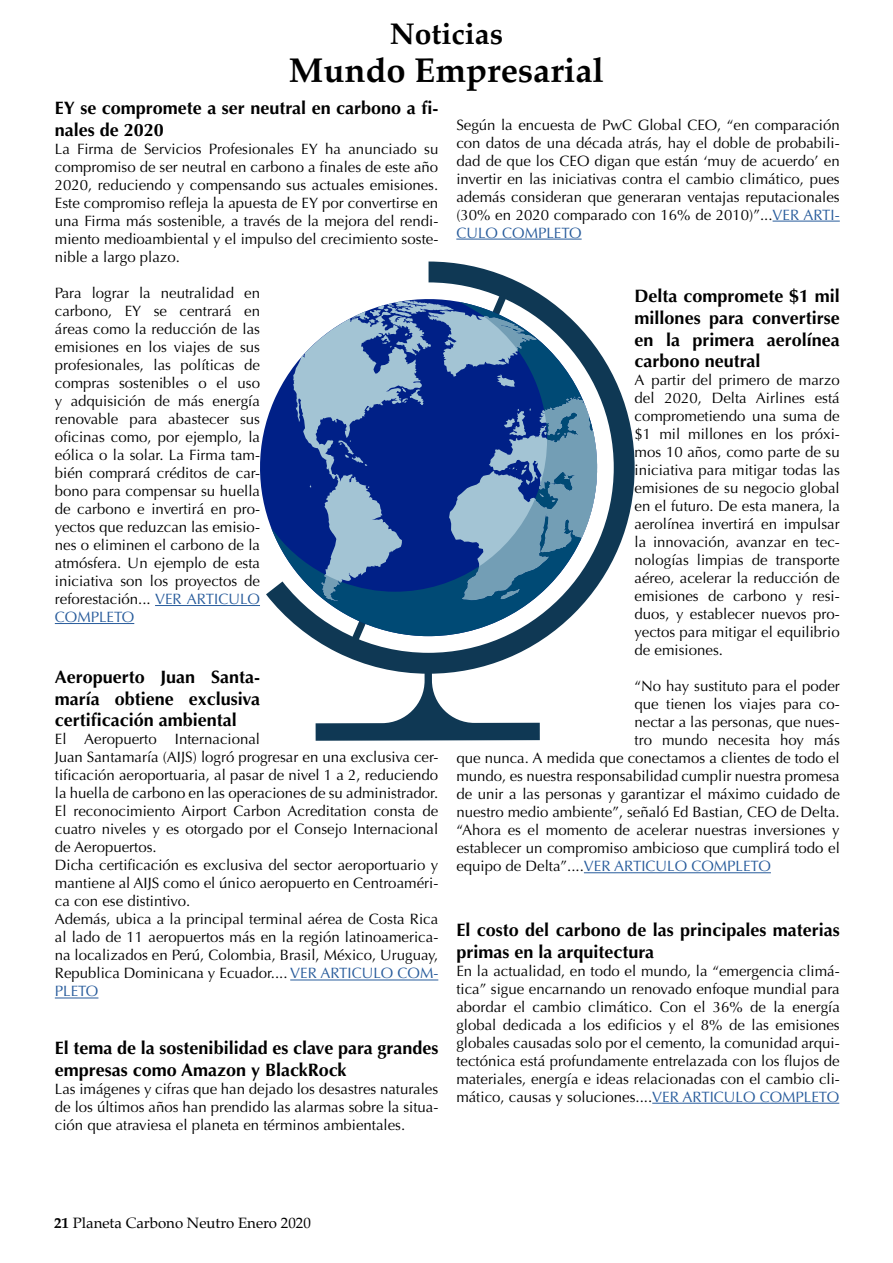
<style>
.page{position:relative;width:893px;height:1263px;background:#fff}
.page>*{position:absolute;margin:0;border:0;box-sizing:border-box;transform-origin:0 0}
.t1{font:700 34.5px "Palatino";color:#000}
.t2{font:700 30px "Palatino";color:#000}
.t3{font:700 18px/21.6px "Optima";color:#000}
.t4{font:15px/18px "Optima";color:#000;text-align:justify}
.t5{font:15px "Optima";color:#275b9b}
.t6{font:15px "Palatino";color:#000}
.s1{color:#275b9b}
.s2{color:#000}
.s3{font-weight:700}
</style>
<div class="page">
<hr style="left:155px;top:605px;width:105px;height:1px;background:#275b9b">
<hr style="left:55px;top:623px;width:79px;height:1px;background:#275b9b">
<hr style="left:290px;top:979px;width:148px;height:1px;background:#275b9b">
<hr style="left:55px;top:997px;width:43px;height:1px;background:#275b9b">
<hr style="left:773px;top:221px;width:67px;height:1px;background:#275b9b">
<hr style="left:456px;top:239px;width:126px;height:1px;background:#275b9b">
<hr style="left:584px;top:872px;width:187px;height:1px;background:#275b9b">
<hr style="left:652px;top:1103px;width:187px;height:1px;background:#275b9b">
<svg style="left:316px;top:674px;width:224px;height:67px"></svg>
<svg style="left:352px;top:261px;width:283px;height:413px"></svg>
<svg style="left:260px;top:276px;width:360px;height:383px"></svg>
<svg style="left:271px;top:302px;width:329px;height:334px"></svg>
<svg style="left:293px;top:301px;width:308px;height:321px;background:#5174a7"></svg>
<p class="t2" style="left:390px;top:8px;width:115px">Noticias</p>
<p class="t1" style="left:289px;top:41px;width:317px">Mundo Empresarial</p>
<p class="t3" style="left:55px;top:98px;width:385px">EY se compromete a ser neutral en carbono a fi&shy;nales de 2020</p>
<p class="t4" style="left:55px;top:140px;width:385px">La Firma de Servicios Profesionales EY ha anunciado su compromiso de ser neutral en carbono a finales de este año 2020, reduciendo y compensando sus actuales emisiones.<br>Este compromiso refleja la apuesta de EY por convertirse en una Firma más sostenible, a través de la mejora del rendi&shy;miento medioambiental y el impulso del crecimiento soste&shy;nible a largo plazo.</p>
<p class="t4" style="left:55px;top:284px;width:207px">Para lograr la neutralidad en carbono, EY se centrará en áreas como la reducción de las emisiones en los viajes de sus profesionales, las políticas de compras sostenibles o el uso y adquisición de más energía renovable para abastecer sus oficinas como, por ejemplo, la eólica o la solar. La Firma tam&shy;bién comprará créditos de car&shy;bono para compensar su huella de carbono e invertirá en pro&shy;yectos que reduzcan las emisio&shy;nes o eliminen el carbono de la atmósfera. Un ejemplo de esta iniciativa son los proyectos de reforestación... <span class="s1">VER ARTICULO COMPLETO</span></p>
<p class="t4" style="left:456px;top:116px;width:385px">Según la encuesta de PwC Global CEO, “en comparación con datos de una década atrás, hay el doble de probabili&shy;dad de que los CEO digan que están ‘muy de acuerdo’ en invertir en las iniciativas contra el cambio climático, pues además consideran que generaran ventajas reputacionales (30% en 2020 comparado con 16% de 2010)”...<span class="s1">VER ARTI-CULO COMPLETO</span></p>
<p class="t3" style="left:635px;top:286px;width:207px;text-align:justify">Delta compromete $1 mil millones para convertirse en la primera aerolínea carbono neutral</p>
<p class="t4" style="left:635px;top:371px;width:207px">A partir del primero de marzo del 2020, Delta Airlines está comprometiendo una suma de $1 mil millones en los próxi&shy;mos 10 años, como parte de su iniciativa para mitigar todas las emisiones de su negocio global en el futuro. De esta manera, la aerolínea invertirá en impulsar la innovación, avanzar en tec&shy;nologías limpias de transporte aéreo, acelerar la reducción de emisiones de carbono y resi&shy;duos, y establecer nuevos pro&shy;yectos para mitigar el equilibrio de emisiones.</p>
<p class="t4" style="left:635px;top:677px;width:207px">“No hay sustituto para el poder</p>
<p class="t4" style="left:635px;top:695px;width:207px">que tienen los viajes para co-</p>
<p class="t4" style="left:635px;top:713px;width:207px">nectar a las personas, que nues-</p>
<p class="t4" style="left:635px;top:731px;width:207px">tro mundo necesita hoy más</p>
<p class="t4" style="left:456px;top:749px;width:385px">que nunca. A medida que conectamos a clientes de todo el</p>
<p class="t4" style="left:456px;top:767px;width:385px">mundo, es nuestra responsabilidad cumplir nuestra promesa</p>
<p class="t4" style="left:456px;top:785px;width:385px">de unir a las personas y garantizar el máximo cuidado de</p>
<p class="t4" style="left:456px;top:803px;width:385px">nuestro medio ambiente”, señaló Ed Bastian, CEO de Delta.</p>
<p class="t4" style="left:456px;top:821px;width:385px">“Ahora es el momento de acelerar nuestras inversiones y</p>
<p class="t4" style="left:456px;top:839px;width:385px">establecer un compromiso ambicioso que cumplirá todo el</p>
<p class="t5" style="left:456px;top:857px;width:316px"><span class="s2">equipo de Delta”....</span>VER ARTICULO COMPLETO</p>
<p class="t3" style="left:55px;top:666px;width:207px;text-align:justify">Aeropuerto Juan Santa&shy;maría obtiene exclusiva certificación ambiental</p>
<p class="t4" style="left:55px;top:730px;width:385px;text-align:left">El Aeropuerto Internacional<br>Juan Santamaría (AIJS) logró progresar en una exclusiva cer&shy;tificación aeroportuaria, al pasar de nivel 1 a 2, reduciendo la huella de carbono en las operaciones de su administrador.</p>
<p class="t4" style="left:55px;top:802px;width:385px">El reconocimiento Airport Carbon Acreditation consta de cuatro niveles y es otorgado por el Consejo Internacional de Aeropuertos.</p>
<p class="t4" style="left:55px;top:856px;width:385px">Dicha certificación es exclusiva del sector aeroportuario y mantiene al AIJS como el único aeropuerto en Centroaméri&shy;ca con ese distintivo.</p>
<p class="t4" style="left:55px;top:910px;width:385px">Además, ubica a la principal terminal aérea de Costa Rica al lado de 11 aeropuertos más en la región latinoamerica&shy;na localizados en Perú, Colombia, Brasil, México, Uruguay, Republica Dominicana y Ecuador.... <span class="s1">VER ARTICULO COM-PLETO</span></p>
<p class="t3" style="left:456px;top:919px;width:385px">El costo del carbono de las principales materias primas en la arquitectura</p>
<p class="t4" style="left:456px;top:962px;width:385px">En la actualidad, en todo el mundo, la “emergencia climá&shy;tica” sigue encarnando un renovado enfoque mundial para abordar el cambio climático. Con el 36% de la energía global dedicada a los edificios y el 8% de las emisiones globales causadas solo por el cemento, la comunidad arqui&shy;tectónica está profundamente entrelazada con los flujos de materiales, energía e ideas relacionadas con el cambio cli&shy;mático, causas y soluciones....<span class="s1">VER ARTICULO COMPLETO</span></p>
<p class="t3" style="left:55px;top:1037px;width:385px">El tema de la sostenibilidad es clave para grandes empresas como Amazon y BlackRock</p>
<p class="t4" style="left:55px;top:1080px;width:385px">Las imágenes y cifras que han dejado los desastres naturales de los últimos años han prendido las alarmas sobre la situa&shy;ción que atraviesa el planeta en términos ambientales.</p>
<p class="t6" style="left:54px;top:1210px;width:258px"><span class="s3">21</span> Planeta Carbono Neutro Enero 2020</p>
</div>
